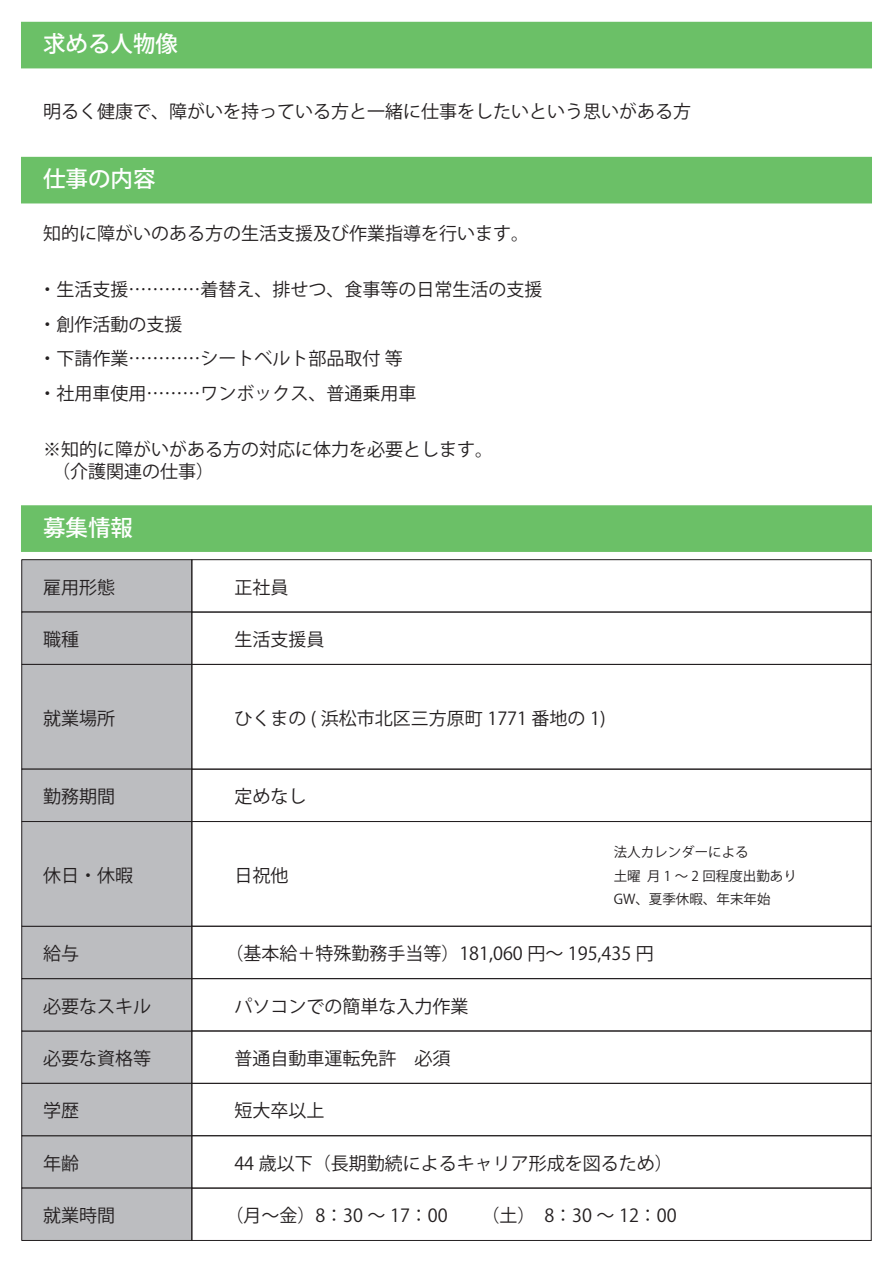
<style>
.page{position:relative;width:893px;height:1263px;background:#fff}
.page>*{position:absolute;margin:0;border:0;box-sizing:border-box;transform-origin:0 0}
.t1{font:500 22.5px "Koz Go Pro";color:#fff}
.t2{font:18px/22.5px "Koz Go Pro";color:#231f20}
.t3{font:13.5px/23.7px "Koz Go Pro";color:#231f20}
</style>
<div class="page">
<div style="left:21px;top:22px;width:851px;height:46px;background:#6bc067"></div>
<div style="left:21px;top:157px;width:851px;height:46px;background:#6bc067"></div>
<div style="left:21px;top:505px;width:851px;height:47px;background:#6bc067;border:2px solid #6bc067"></div>
<div style="left:21px;top:1030px;width:171px;height:54px;background:#bcbdc0;border:1px solid #231f20"></div>
<div style="left:21px;top:978px;width:171px;height:53px;background:#bcbdc0"></div>
<div style="left:21px;top:926px;width:171px;height:53px;background:#bcbdc0;border:1px solid #231f20"></div>
<div style="left:21px;top:1135px;width:171px;height:53px;background:#bcbdc0;border:1px solid #231f20"></div>
<div style="left:21px;top:559px;width:171px;height:53px;background:#bcbdc0;border:1px solid #231f20"></div>
<div style="left:21px;top:1188px;width:171px;height:53px;background:#bcbdc0;border:1px solid #231f20"></div>
<div style="left:21px;top:612px;width:171px;height:53px;background:#bcbdc0"></div>
<div style="left:21px;top:664px;width:171px;height:105px;background:#bcbdc0;border:1px solid #231f20"></div>
<div style="left:21px;top:821px;width:171px;height:106px;background:#bcbdc0;border:1px solid #231f20"></div>
<div style="left:21px;top:769px;width:171px;height:53px;background:#bcbdc0;border:1px solid #231f20"></div>
<div style="left:21px;top:1083px;width:171px;height:53px;background:#bcbdc0;border:1px solid #231f20"></div>
<div style="left:191px;top:769px;width:681px;height:53px;border:1px solid #231f20"></div>
<div style="left:191px;top:1188px;width:681px;height:53px;border:1px solid #231f20"></div>
<div style="left:191px;top:559px;width:681px;height:53px;border:1px solid #231f20"></div>
<div style="left:191px;top:612px;width:681px;height:53px;border:1px solid #231f20"></div>
<div style="left:191px;top:926px;width:681px;height:53px;border:1px solid #231f20"></div>
<div style="left:191px;top:1083px;width:681px;height:53px;border:1px solid #231f20"></div>
<div style="left:191px;top:1030px;width:681px;height:54px;border:1px solid #231f20"></div>
<div style="left:191px;top:978px;width:681px;height:53px;border:1px solid #231f20"></div>
<p class="t1" style="left:43px;top:30px;width:136px">求める人物像</p>
<p class="t2" style="left:43px;top:100px;width:650px">明るく健康で、障がいを持っている方と一緒に仕事をしたいという思いがある方</p>
<p class="t1" style="left:43px;top:165px;width:114px">仕事の内容</p>
<p class="t2" style="left:43px;top:223px;width:487px">知的に障がいのある方の生活支援及び作業指導を行います。</p>
<p class="t2" style="left:39px;top:273px;width:505px;line-height:34.7px">・生活支援…………着替え、排せつ、食事等の日常生活の支援・創作活動の支援</p>
<p class="t2" style="left:39px;top:348px;width:366px">・下請作業…………シートベルト部品取付 等</p>
<p class="t2" style="left:39px;top:383px;width:379px">・社用車使用………ワンボックス、普通乗用車</p>
<p class="t2" style="left:43px;top:438px;width:451px">※知的に障がいがある方の対応に体力を必要とします。　（介護関連の仕事）</p>
<p class="t1" style="left:43px;top:513px;width:91px">募集情報</p>
<p class="t2" style="left:43px;top:576px;width:74px">雇用形態</p>
<p class="t2" style="left:234px;top:576px;width:55px">正社員</p>
<p class="t2" style="left:43px;top:629px;width:37px">職種</p>
<p class="t2" style="left:234px;top:629px;width:91px">生活支援員</p>
<p class="t2" style="left:43px;top:707px;width:74px">就業場所</p>
<p class="t2" style="left:234px;top:707px;width:373px">ひくまの ( 浜松市北区三方原町 1771 番地の 1)</p>
<p class="t2" style="left:43px;top:786px;width:74px">勤務期間</p>
<p class="t2" style="left:234px;top:786px;width:73px">定めなし</p>
<p class="t2" style="left:43px;top:864px;width:92px">休日・休暇</p>
<p class="t2" style="left:234px;top:864px;width:55px">日祝他</p>
<p class="t3" style="left:614px;top:840px;width:185px">法人カレンダーによる<br>土曜 月 1 ～ 2 回程度出勤あり<br>GW、夏季休暇、年末年始</p>
<p class="t2" style="left:43px;top:943px;width:37px">給与</p>
<p class="t2" style="left:43px;top:995px;width:110px">必要なスキル</p>
<p class="t2" style="left:43px;top:1048px;width:110px">必要な資格等</p>
<p class="t2" style="left:43px;top:1100px;width:37px">学歴</p>
<p class="t2" style="left:43px;top:1152px;width:37px">年齢</p>
<p class="t2" style="left:43px;top:1205px;width:74px">就業時間</p>
<p class="t2" style="left:225px;top:943px;width:430px">（基本給＋特殊勤務手当等）181,060 円～ 195,435 円</p>
<p class="t2" style="left:234px;top:995px;width:235px">パソコンでの簡単な入力作業</p>
<p class="t2" style="left:234px;top:1048px;width:217px">普通自動車運転免許　必須</p>
<p class="t2" style="left:234px;top:1100px;width:91px">短大卒以上</p>
<p class="t2" style="left:234px;top:1152px;width:440px">44 歳以下（長期勤続によるキャリア形成を図るため）</p>
<p class="t2" style="left:225px;top:1205px;width:224px">（月～金）8：30 ～ 17：00</p>
<p class="t2" style="left:481px;top:1205px;width:197px">（土）　8：30 ～ 12：00</p>
</div>
